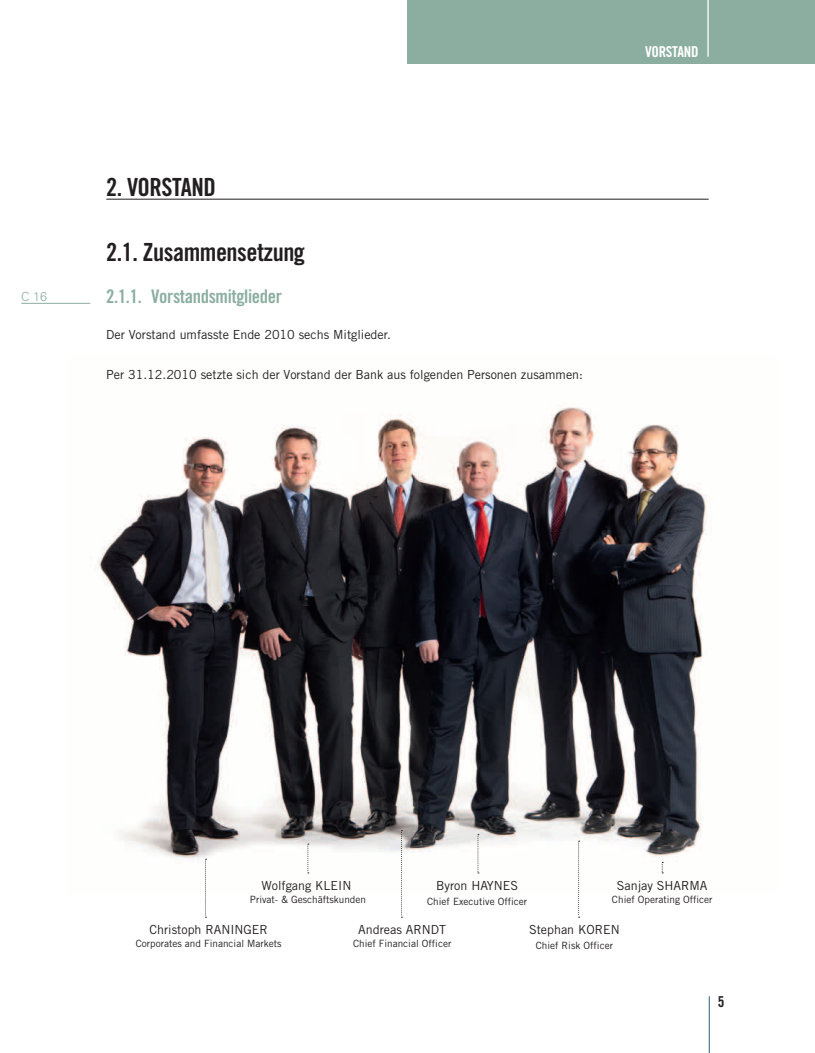
<style>
.page{position:relative;width:815px;height:1053px;background:#fff}
.page>*{position:absolute;margin:0;border:0;box-sizing:border-box;transform-origin:0 0}
.t1{font:25px "Trade Gothic LT Bold Cond Twenty";letter-spacing:-.02em;color:#231f20}
.t2{font:18.75px "Trade Gothic LT Bold Cond Twenty";letter-spacing:-.02em;color:#8baea1}
.t3{font:15px "Trade Gothic Bold Cond Twenty";letter-spacing:-.02em;color:#fff}
.t4{font:15px "Trade Gothic LT Bold Cond Twenty";color:#231f20}
.t5{font:12.5px "Trade Gothic LT";color:#231f20}
.t6{font:300 12.5px "Univers";color:#8baea1}
.t7{font:10px "Trade Gothic LT";color:#231f20}
</style>
<div class="page">
<div style="left:407px;top:0;width:408px;height:64px;background:#8baea1"></div>
<hr style="left:709px;top:996px;width:1px;height:56px;background:#517d98">
<hr style="left:707px;top:0;width:2px;height:57px;background:#fff">
<img style="left:90px;top:402px;width:617px;height:472px">
<hr style="left:106px;top:199px;width:603px;height:1px;background:#231f20">
<hr style="left:21px;top:303px;width:69px;height:1px;background:#8baea1">
<svg style="left:205px;top:858px;width:2px;height:59px"></svg>
<svg style="left:401px;top:830px;width:1px;height:87px"></svg>
<svg style="left:578px;top:840px;width:2px;height:77px"></svg>
<svg style="left:308px;top:843px;width:1px;height:30px"></svg>
<svg style="left:478px;top:834px;width:1px;height:39px"></svg>
<p class="t6" style="left:21px;top:289px;width:27px">C 16</p>
<h1 class="t1" style="left:106px;top:172px;width:111px">2. Vorstand</h1>
<h1 class="t1" style="left:106px;top:237px;width:200px">2.1. Zusammensetzung</h1>
<h2 class="t2" style="left:106px;top:285px;width:177px">2.1.1. Vorstandsmitglieder</h2>
<p class="t5" style="left:106px;top:327px;width:286px">Der Vorstand umfasste Ende 2010 sechs Mitglieder.</p>
<p class="t5" style="left:106px;top:367px;width:478px">Per 31.12.2010 setzte sich der Vorstand der Bank aus folgenden Personen zusammen:</p>
<p class="t3" style="left:645px;top:42px;width:55px">VORSTAND</p>
<p class="t5" style="left:262px;top:878px;width:91px">Wolfgang KLEIN</p>
<p class="t7" style="left:250px;top:893px;width:118px">Privat- &amp; Geschäftskunden</p>
<p class="t5" style="left:436px;top:878px;width:66px">Byron Haynes</p>
<p class="t7" style="left:427px;top:895px;width:101px">Chief Executive Officer</p>
<p class="t5" style="left:617px;top:878px;width:92px">Sanjay SHARMA</p>
<p class="t7" style="left:612px;top:893px;width:102px">Chief Operating Officer</p>
<p class="t5" style="left:150px;top:922px;width:120px">Christoph RANINGER</p>
<p class="t7" style="left:136px;top:937px;width:147px">Corporates and Financial Markets</p>
<p class="t5" style="left:358px;top:922px;width:89px">Andreas ARNDT</p>
<p class="t7" style="left:353px;top:937px;width:100px">Chief Financial Officer</p>
<p class="t5" style="left:529px;top:922px;width:92px">Stephan KOREN</p>
<p class="t7" style="left:536px;top:938px;width:79px">Chief Risk Officer</p>
<p class="t4" style="left:718px;top:992px;width:8px">5</p>
</div>
